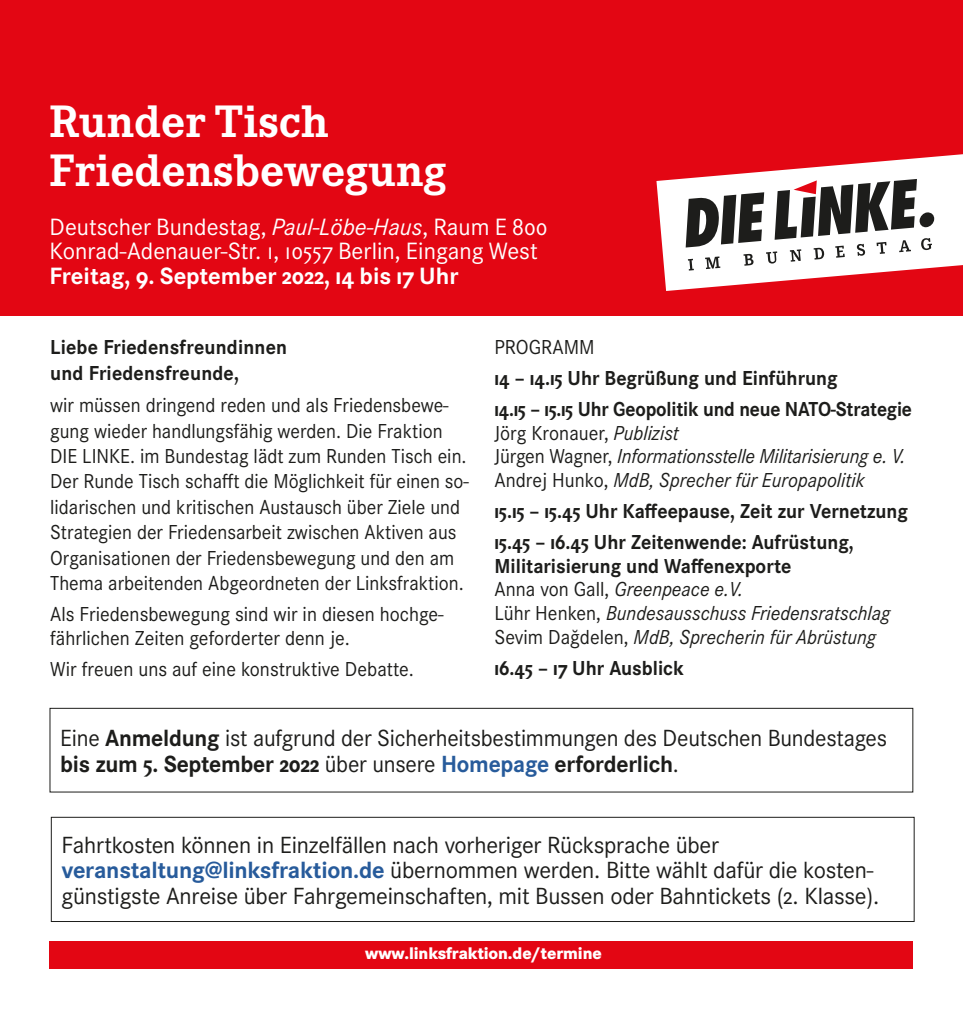
<style>
.page{position:relative;width:963px;height:1012px;background:#fff}
.page>*{position:absolute;margin:0;border:0;box-sizing:border-box;transform-origin:0 0}
.t1{font:700 47.25px/49px "Corporate E";color:#fff}
.t2{font:24.5px/24.5px "Corporate S";color:#fff}
.t3{font:700 24.5px "Corporate S";color:#fff}
.t4{font:24.32px/26.1px "Corporate S";letter-spacing:-.01em;color:#1d1d1b}
.t5{font:21px/25.4px "Corporate S";color:#1d1d1b;scale:.94 1}
.t6{font:italic 21px/23.6px "Corporate S";color:#1d1d1b;scale:.95 1}
.t7{font:700 21px/25.4px "Corporate S";color:#1d1d1b;scale:.95 1}
.t8{font:21px/23.6px "Corporate S";color:#1d1d1b;scale:.95 1}
.t9{font:800 17.5px "Corporate S";letter-spacing:-.005em;color:#fff;scale:.94 1}
.s1{font-style:italic}
.s2{font-style:normal}
.s3{font-weight:700;font-style:normal}
.s4{font-weight:700}
.s5{font-weight:700;color:#275b9b}
</style>
<div class="page">
<div style="left:0;top:0;width:962px;height:316px;background:#e30613"></div>
<div style="left:50px;top:941px;width:863px;height:28px;background:#e30613"></div>
<svg style="left:656px;top:154px;width:306px;height:137px;fill:#fff"></svg>
<svg style="left:685px;top:179px;width:249px;height:92px"></svg>
<div style="left:50px;top:708px;width:863px;height:84px;border:1px solid #1d1d1b"></div>
<div style="left:51px;top:817px;width:863px;height:105px;border:1px solid #1d1d1b"></div>
<h1 class="t1" style="left:50px;top:97px;width:398px">Runder Tisch<br>Friedensbewegung</h1>
<p class="t2" style="left:50px;top:215px;width:499px">Deutscher Bundestag, <span class="s1">Paul-Löbe-Haus</span>, Raum E 800<br>Konrad-Adenauer-Str. 1, 10557 Berlin, Eingang West</p>
<p class="t3" style="left:50px;top:262px;width:410px">Freitag, 9. September 2022, 14 bis 17 Uhr</p>
<p class="t7" style="left:50px;top:335px;width:251px">Liebe Friedensfreundinnen und Friedensfreunde,</p>
<p class="t5" style="left:50px;top:393px;width:447px">wir müssen dringend reden und als Friedensbewe&shy;gung wieder handlungsfähig werden. Die Fraktion DIE LINKE. im Bundestag lädt zum Runden Tisch ein.<br>Der Runde Tisch schafft die Möglichkeit für einen so&shy;lidarischen und kritischen Austausch über Ziele und Strategien der Friedensarbeit zwischen Aktiven aus Organisationen der Friedensbewegung und den am Thema arbeitenden Abgeordneten der Linksfraktion.</p>
<p class="t8" style="left:50px;top:602px;width:415px">Als Friedensbewegung sind wir in diesen hochge&shy;fährlichen Zeiten geforderter denn je.</p>
<p class="t8" style="left:50px;top:657px;width:384px">Wir freuen uns auf eine konstruktive Debatte.</p>
<p class="t8" style="left:494px;top:335px;width:107px">PROGRAMM</p>
<p class="t7" style="left:494px;top:363px;width:441px;line-height:31.2px">14 – 14.15 Uhr Begrüßung und Einführung<br>14.15 – 15.15 Uhr Geopolitik und neue NATO-Strategie</p>
<p class="t6" style="left:494px;top:421px;width:434px"><span class="s2">Jörg Kronauer,</span> Publizist<br><span class="s2">Jürgen Wagner,</span> Informationsstelle Militarisierung e. V.<br><span class="s2">Andrej Hunko,</span> MdB, Sprecher für Europapolitik</p>
<p class="t7" style="left:494px;top:496px;width:437px;line-height:31px">15.15 – 15.45 Uhr Kaffeepause, Zeit zur Vernetzung<br>15.45 – 16.45 Uhr Zeitenwende: Aufrüstung,</p>
<p class="t6" style="left:494px;top:554px;width:418px"><span class="s3">Militarisierung und Waffenexporte<br></span><span class="s2">Anna von Gall,</span> Greenpeace e.V.<br><span class="s2">Lühr Henken,</span> Bundesausschuss Friedensratschlag <span class="s2">Sevim Dağdelen,</span> MdB, Sprecherin für Abrüstung</p>
<p class="t7" style="left:494px;top:656px;width:201px">16.45 – 17 Uhr Ausblick</p>
<p class="t4" style="left:60px;top:725px;width:828px">Eine <span class="s4">Anmeldung</span> ist aufgrund der Sicherheitsbestimmungen des Deutschen Bundestages <span class="s4">bis zum 5. September 2022</span> über unsere <span class="s5">Homepage</span> <span class="s4">erforderlich</span>.</p>
<p class="t4" style="left:62px;top:832px;width:819px">Fahrtkosten können in Einzelfällen nach vorheriger Rücksprache über <span class="s5">veranstaltung@linksfraktion.de</span> übernommen werden. Bitte wählt dafür die kosten&shy;günstigste Anreise über Fahrgemeinschaften, mit Bussen oder Bahntickets (2. Klasse).</p>
<p class="t9" style="left:365px;top:943px;width:253px">www.linksfraktion.de/termine</p>
</div>
